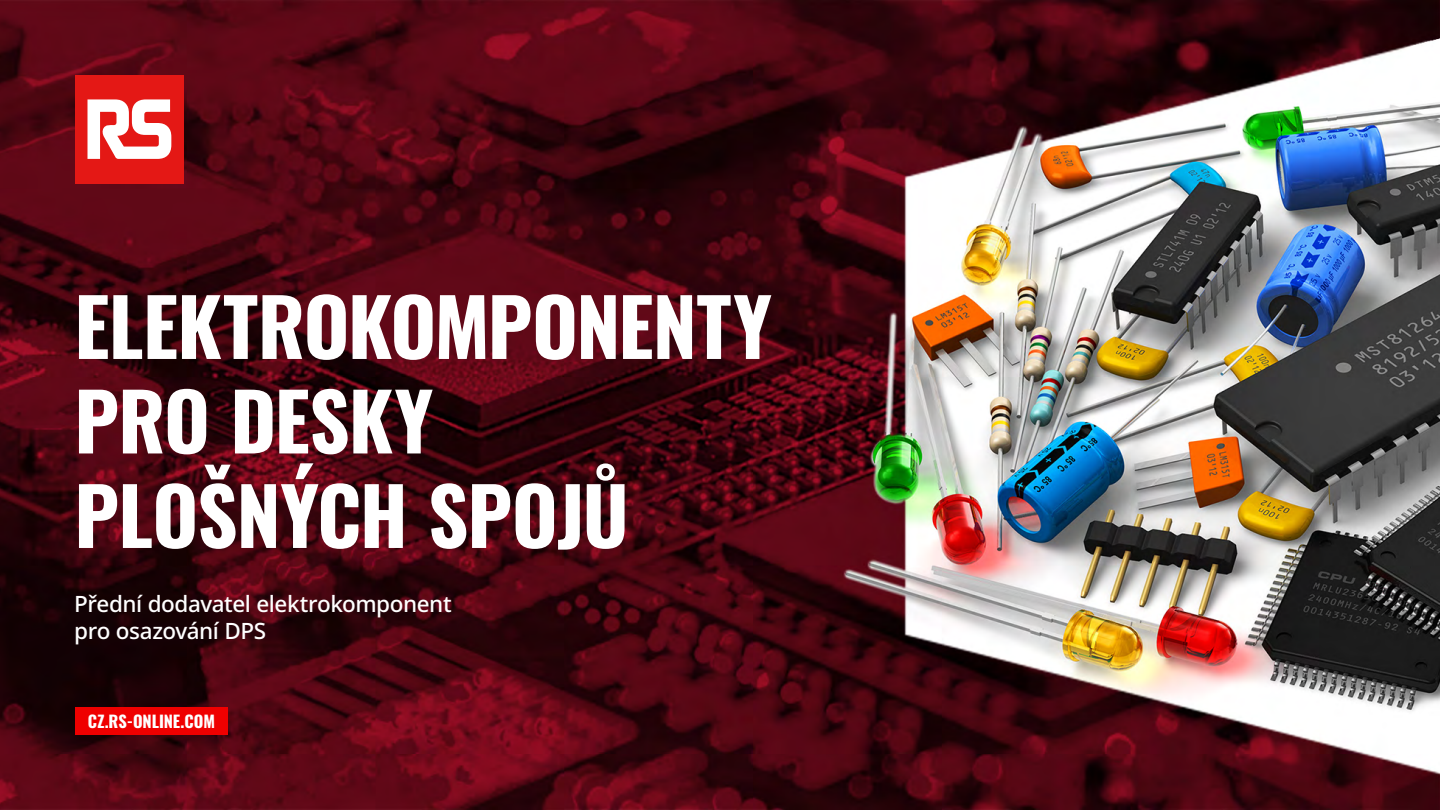
<style>
.page{position:relative;width:1440px;height:810px;background:#fff}
.page>*{position:absolute;margin:0;border:0;box-sizing:border-box;transform-origin:0 0}
.t1{font:700 78.75px/94.5px "Oswald";letter-spacing:-.015em;color:#fff}
.t2{font:500 22.5px/27px "Noto Sans";letter-spacing:-.02em;color:#fff}
.t3{font:700 16.5px "Oswald";letter-spacing:-.005em;color:#fff}
</style>
<div class="page">
<img style="left:0;top:0;width:1440px;height:810px">
<div style="left:75px;top:75px;width:109px;height:109px;background:#e41815"></div>
<svg style="left:88px;top:99px;width:83px;height:60px"></svg>
<div style="left:75px;top:708px;width:153px;height:27px;background:#ef0000"></div>
<h1 class="t1" style="left:74px;top:285px;width:699px">ELEKTROKOMPONENTY<br>PRO DESKY<br>PLOŠNÝCH SPOJŮ</h1>
<p class="t2" style="left:74px;top:591px;width:379px">Přední dodavatel elektrokomponent pro osazování DPS</p>
<p class="t3" style="left:88px;top:713px;width:129px">CZ.RS-ONLINE.COM</p>
</div>
